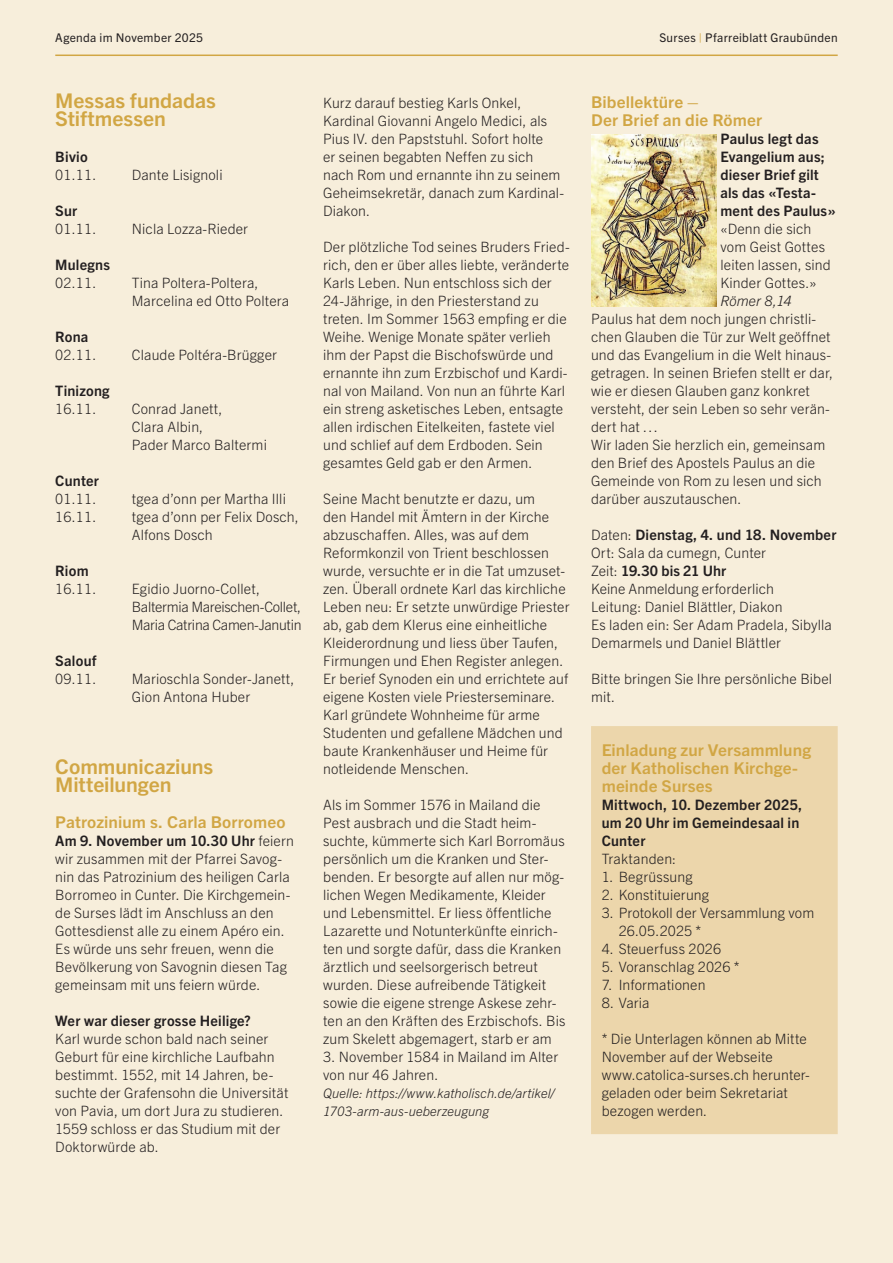
<style>
.page{position:relative;width:893px;height:1263px;background:#f7eedb}
.page>*{position:absolute;margin:0;border:0;box-sizing:border-box;transform-origin:0 0}
.t1{font:700 20.25px/18px "Trade Gothic Next LT Pro";letter-spacing:-.005em;color:#d1a644;scale:1.05 1}
.t2{font:700 16.35px/18px "Trade Gothic Next LT Pro";letter-spacing:.005em;color:#d1a644;scale:1.05 1}
.t3{font:700 14.4px/18px "Trade Gothic Next LT Pro";letter-spacing:.015em;color:#231f20}
.t4{font:300 14.25px/18px "Trade Gothic Next LT Pro";letter-spacing:.01em;color:#231f20}
.t5{font:300 14.25px/18px "Trade Gothic Next LT Pro";letter-spacing:-.02em;color:#231f20}
.t6{font:italic 300 14.25px "Trade Gothic Next LT Pro";letter-spacing:.005em;color:#231f20}
.t7{font:italic 300 13.2px/18px "Trade Gothic Next LT Pro";letter-spacing:.005em;color:#231f20}
.t8{font:12px "Trade Gothic Next LT Pro";letter-spacing:.025em;color:#231f20}
.s1{color:#d1a644}
.s2{font-weight:300;font-size:14.25px}
</style>
<div class="page">
<hr style="left:55px;top:55px;width:783px;height:1px;background:#d1a644">
<div style="left:591px;top:726px;width:247px;height:408px;background:#ecd6ab"></div>
<img style="left:591px;top:135px;width:125px;height:171px">
<p class="t8" style="left:55px;top:30px;width:149px">Agenda im November 2025</p>
<p class="t8" style="left:653px;top:30px;width:38px">Surses</p>
<p class="t8" style="left:116px;top:30px;width:77px">Oktober 2025</p>
<p class="t8" style="left:659px;top:30px;width:180px">Surses <span class="s1">||</span> Pfarreiblatt Graubünden</p>
<h1 class="t1" style="left:55px;top:90px;width:154px">Messas fundadas<br>Stiftmessen</h1>
<p class="t3" style="left:55px;top:147px;width:34px">Bivio</p>
<p class="t4" style="left:55px;top:165px;width:43px">01.11.</p>
<p class="t4" style="left:132px;top:165px;width:92px">Dante Lisignoli</p>
<p class="t3" style="left:55px;top:201px;width:24px">Sur</p>
<p class="t4" style="left:55px;top:219px;width:43px">01.11.</p>
<p class="t4" style="left:132px;top:219px;width:118px">Nicla Lozza-Rieder</p>
<p class="t3" style="left:55px;top:255px;width:56px">Mulegns</p>
<p class="t4" style="left:55px;top:273px;width:43px">02.11.</p>
<p class="t4" style="left:132px;top:273px;width:159px">Tina Poltera-Poltera,<br>Marcelina ed Otto Poltera</p>
<p class="t3" style="left:55px;top:327px;width:35px">Rona</p>
<p class="t4" style="left:55px;top:345px;width:43px">02.11.</p>
<p class="t4" style="left:132px;top:345px;width:147px">Claude Poltéra-Brügger</p>
<p class="t3" style="left:55px;top:381px;width:56px">Tinizong</p>
<p class="t4" style="left:55px;top:399px;width:43px">16.11.</p>
<p class="t4" style="left:132px;top:399px;width:137px">Conrad Janett,<br>Clara Albin,<br>Pader Marco Baltermi</p>
<p class="t3" style="left:55px;top:471px;width:45px">Cunter</p>
<p class="t4" style="left:55px;top:489px;width:43px">01.11.</p>
<p class="t4" style="left:132px;top:489px;width:156px">tgea d’onn per Martha Illi</p>
<p class="t4" style="left:55px;top:507px;width:43px">16.11.</p>
<p class="t4" style="left:132px;top:507px;width:169px">tgea d’onn per Felix Dosch,<br>Alfons Dosch</p>
<p class="t3" style="left:55px;top:561px;width:35px">Riom</p>
<p class="t4" style="left:55px;top:579px;width:43px">16.11.</p>
<p class="t5" style="left:132px;top:579px;width:171px">Egidio Juorno-Collet,<br>Baltermia Mareischen-Collet,<br>Maria Catrina Camen-Janutin</p>
<p class="t3" style="left:55px;top:651px;width:43px">Salouf</p>
<p class="t4" style="left:55px;top:669px;width:43px">09.11.</p>
<p class="t4" style="left:132px;top:669px;width:164px">Marioschla Sonder-Janett,<br>Gion Antona Huber</p>
<h1 class="t1" style="left:55px;top:756px;width:152px">Communicaziuns<br>Mitteilungen</h1>
<p class="t2" style="left:55px;top:812px;width:221px">Patrozinium s. Carla Borromeo</p>
<p class="t3" style="left:55px;top:831px;width:240px">Am 9. November um 10.30 Uhr <span class="s2">feiern</span></p>
<p class="t4" style="left:55px;top:849px;width:237px">wir zusammen mit der Pfarrei Savog&shy;nin das Patrozinium des heiligen Carla Borromeo in Cunter. Die Kirchgemein&shy;de Surses lädt im Anschluss an den Gottesdienst alle zu einem Apéro ein.<br>Es würde uns sehr freuen, wenn die Bevölkerung von Savognin diesen Tag gemeinsam mit uns feiern würde.</p>
<p class="t3" style="left:55px;top:1011px;width:197px">Wer war dieser grosse Heilige?</p>
<p class="t4" style="left:55px;top:1029px;width:235px">Karl wurde schon bald nach seiner<br>Geburt für eine kirchliche Laufbahn bestimmt. 1552, mit 14 Jahren, be&shy;suchte der Grafensohn die Universität von Pavia, um dort Jura zu studieren.<br>1559 schloss er das Studium mit der<br>Doktorwürde ab.</p>
<p class="t4" style="left:323px;top:93px;width:240px">Kurz darauf bestieg Karls Onkel,<br>Kardinal Giovanni Angelo Medici, als<br>Pius IV. den Papststuhl. Sofort holte<br>er seinen begabten Neffen zu sich nach Rom und ernannte ihn zu seinem<br>Geheimsekretär, danach zum Kardinal--<br>Diakon.</p>
<p class="t4" style="left:323px;top:237px;width:248px">Der plötzliche Tod seines Bruders Fried&shy;rich, den er über alles liebte, veränderte Karls Leben. Nun entschloss sich der 24-Jährige, in den Priesterstand zu treten. Im Sommer 1563 empfing er die Weihe. Wenige Monate später verlieh ihm der Papst die Bischofswürde und ernannte ihn zum Erzbischof und Kardi&shy;nal von Mailand. Von nun an führte Karl ein streng asketisches Leben, entsagte allen irdischen Eitelkeiten, fastete viel und schlief auf dem Erdboden. Sein gesamtes Geld gab er den Armen.</p>
<p class="t4" style="left:323px;top:489px;width:248px">Seine Macht benutzte er dazu, um<br>den Handel mit Ämtern in der Kirche abzuschaffen. Alles, was auf dem Reformkonzil von Trient beschlossen wurde, versuchte er in die Tat umzuset&shy;zen. Überall ordnete Karl das kirchliche Leben neu: Er setzte unwürdige Priester ab, gab dem Klerus eine einheitliche Kleiderordnung und liess über Taufen, Firmungen und Ehen Register anlegen.<br>Er berief Synoden ein und errichtete auf eigene Kosten viele Priesterseminare.<br>Karl gründete Wohnheime für arme Studenten und gefallene Mädchen und baute Krankenhäuser und Heime für notleidende Menschen.</p>
<p class="t4" style="left:323px;top:795px;width:244px">Als im Sommer 1576 in Mailand die Pest ausbrach und die Stadt heim&shy;suchte, kümmerte sich Karl Borromäus persönlich um die Kranken und Ster&shy;benden. Er besorgte auf allen nur mög&shy;lichen Wegen Medikamente, Kleider und Lebensmittel. Er liess öffentliche Lazarette und Notunterkünfte einrich&shy;ten und sorgte dafür, dass die Kranken ärztlich und seelsorgerisch betreut wurden. Diese aufreibende Tätigkeit sowie die eigene strenge Askese zehr&shy;ten an den Kräften des Erzbischofs. Bis zum Skelett abgemagert, starb er am</p>
<p class="t4" style="left:323px;top:1047px;width:236px">3. November 1584 in Mailand im Alter von nur 46 Jahren.</p>
<p class="t7" style="left:323px;top:1083px;width:233px">Quelle: https://www.katholisch.de/artikel/<br>1703-arm-aus-ueberzeugung</p>
<p class="t2" style="left:591px;top:92px;width:164px">Bibellektüre –<br>Der Brief an die Römer</p>
<p class="t3" style="left:720px;top:129px;width:117px">Paulus legt das<br>Evangelium aus; dieser Brief gilt als das «Testa&shy;ment des Paulus»</p>
<p class="t4" style="left:720px;top:219px;width:112px">«Denn die sich vom Geist Gottes leiten lassen, sind<br>Kinder Gottes.»</p>
<p class="t6" style="left:720px;top:291px;width:73px">Römer 8,14</p>
<p class="t4" style="left:591px;top:309px;width:244px">Paulus hat dem noch jungen christli&shy;chen Glauben die Tür zur Welt geöffnet und das Evangelium in die Welt hinaus&shy;getragen. In seinen Briefen stellt er dar, wie er diesen Glauben ganz konkret versteht, der sein Leben so sehr verän&shy;dert hat …<br>Wir laden Sie herzlich ein, gemeinsam den Brief des Apostels Paulus an die Gemeinde von Rom zu lesen und sich darüber auszutauschen.</p>
<p class="t3" style="left:591px;top:525px;width:247px"><span class="s2">Daten:</span> Dienstag, 4. und 18. November</p>
<p class="t4" style="left:591px;top:543px;width:177px">Ort: Sala da cumegn, Cunter</p>
<p class="t3" style="left:591px;top:561px;width:137px"><span class="s2">Zeit:</span> 19.30 bis 21 Uhr</p>
<p class="t4" style="left:591px;top:579px;width:242px">Keine Anmeldung erforderlich<br>Leitung: Daniel Blättler, Diakon<br>Es laden ein: Ser Adam Pradela, Sibylla Demarmels und Daniel Blättler</p>
<p class="t4" style="left:591px;top:669px;width:243px">Bitte bringen Sie Ihre persönliche Bibel mit.</p>
<p class="t2" style="left:602px;top:740px;width:201px">Einladung zur Versammlung der Katholischen Kirchge&shy;meinde Surses</p>
<p class="t3" style="left:602px;top:795px;width:202px">Mittwoch, 10. Dezember 2025, um 20 Uhr im Gemeindesaal in<br>Cunter</p>
<p class="t4" style="left:602px;top:849px;width:76px">Traktanden:</p>
<p class="t4" style="left:602px;top:867px;width:93px">1. Begrüssung</p>
<p class="t4" style="left:602px;top:885px;width:109px">2. Konstituierung</p>
<p class="t4" style="left:619px;top:903px;width:197px;text-indent:-17px">3. Protokoll der Versammlung vom<br>26.05.2025 *</p>
<p class="t4" style="left:602px;top:939px;width:121px">4. Steuerfuss 2026</p>
<p class="t4" style="left:602px;top:957px;width:139px">5. Voranschlag 2026 *</p>
<p class="t4" style="left:602px;top:975px;width:105px">7. Informationen</p>
<p class="t4" style="left:602px;top:993px;width:49px">8. Varia</p>
<p class="t4" style="left:602px;top:1029px;width:210px">* Die Unterlagen können ab Mitte<br>November auf der Webseite www.catolica-surses.ch herunter&shy;geladen oder beim Sekretariat bezogen werden.</p>
</div>
